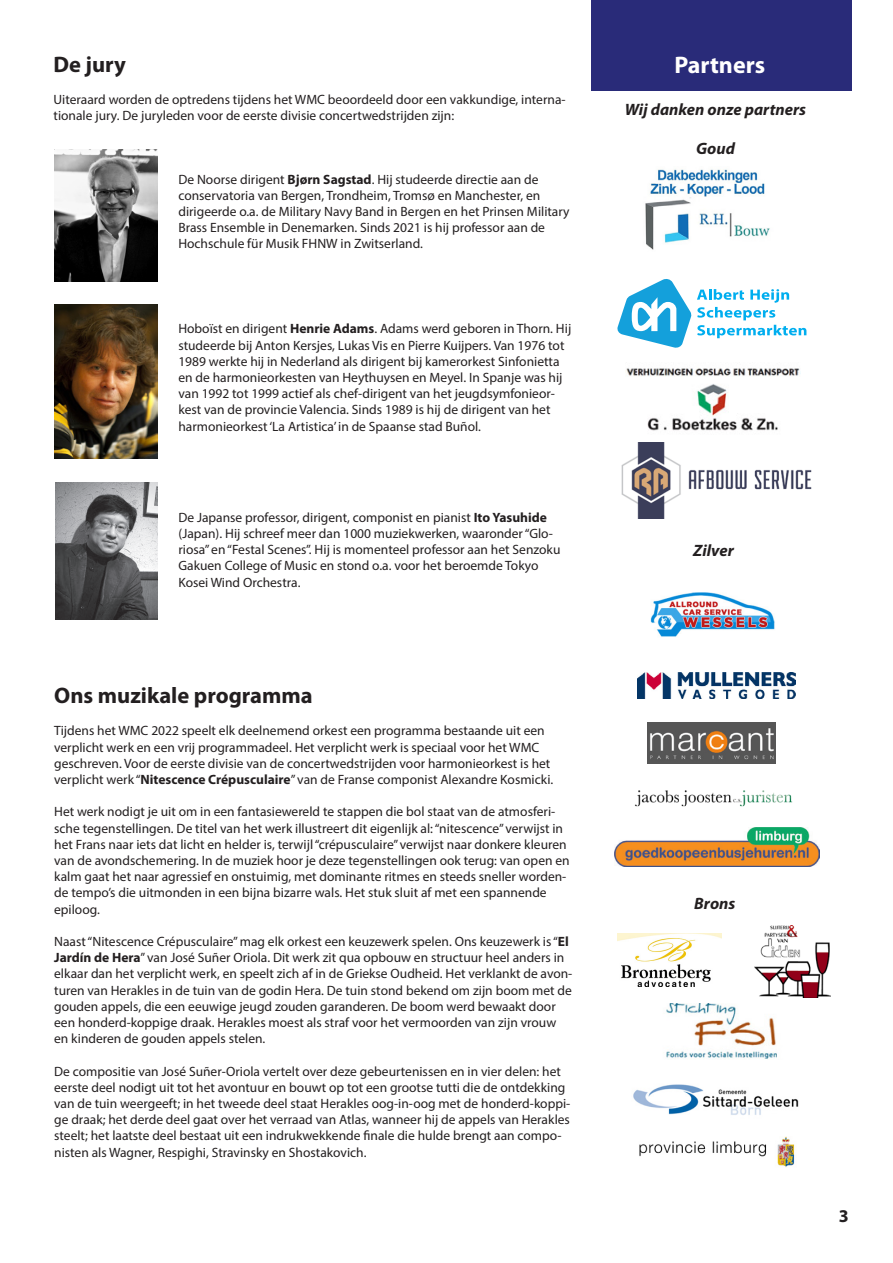
<style>
.page{position:relative;width:893px;height:1263px;background:#fff}
.page>*{position:absolute;margin:0;border:0;box-sizing:border-box;transform-origin:0 0}
.t1{font:700 24px "Myriad Pro";color:#fff}
.t2{font:700 22.5px "Myriad Pro";color:#231f20}
.t3{font:700 18px "Myriad Pro";color:#231f20}
.t4{font:italic 700 16.5px "Myriad Pro";color:#231f20}
.t5{font:13.5px/16.2px "Myriad Pro";color:#231f20}
.s1{font-weight:700}
</style>
<div class="page">
<svg style="left:617px;top:279px;width:189px;height:69px"></svg>
<img style="left:633px;top:1084px;width:166px;height:31px">
<img style="left:639px;top:1136px;width:156px;height:31px">
<img style="left:650px;top:592px;width:125px;height:45px">
<img style="left:625px;top:368px;width:176px;height:63px">
<img style="left:648px;top:722px;width:128px;height:41px">
<img style="left:635px;top:790px;width:158px;height:17px">
<img style="left:621px;top:443px;width:191px;height:75px">
<img style="left:645px;top:169px;width:125px;height:81px">
<img style="left:754px;top:925px;width:77px;height:73px">
<img style="left:637px;top:673px;width:158px;height:25px">
<img style="left:614px;top:827px;width:206px;height:40px">
<img style="left:666px;top:1004px;width:111px;height:55px">
<img style="left:618px;top:933px;width:104px;height:54px">
<div style="left:591px;top:0;width:261px;height:90px;background:#292b79"></div>
<img style="left:54px;top:150px;width:103px;height:132px">
<img style="left:54px;top:304px;width:103px;height:155px">
<img style="left:56px;top:482px;width:101px;height:138px">
<p class="t2" style="left:54px;top:51px;width:74px">De jury</p>
<p class="t5" style="left:54px;top:91px;width:514px">Uiteraard worden de optredens tijdens het WMC beoordeeld door een vakkundige, interna&shy;tionale jury. De juryleden voor de eerste divisie concertwedstrijden zijn:</p>
<p class="t5" style="left:178px;top:171px;width:393px">De Noorse dirigent <span class="s1">Bjørn Sagstad</span>. Hij studeerde directie aan de conservatoria van Bergen, Trondheim, Tromsø en Manchester, en dirigeerde o.a. de Military Navy Band in Bergen en het Prinsen Military Brass Ensemble in Denemarken. Sinds 2021 is hij professor aan de Hochschule für Musik FHNW in Zwitserland.</p>
<p class="t5" style="left:178px;top:321px;width:394px">Hoboïst en dirigent <span class="s1">Henrie Adams</span>. Adams werd geboren in Thorn. Hij studeerde bij Anton Kersjes, Lukas Vis en Pierre Kuijpers. Van 1976 tot 1989 werkte hij in Nederland als dirigent bij kamerorkest Sinfonietta en de harmonieorkesten van Heythuysen en Meyel. In Spanje was hij van 1992 tot 1999 actief als chef-dirigent van het jeugdsymfonieor&shy;kest van de provincie Valencia. Sinds 1989 is hij de dirigent van het harmonieorkest ‘La Artistica’ in de Spaanse stad Buñol.</p>
<p class="t5" style="left:178px;top:509px;width:384px">De Japanse professor, dirigent, componist en pianist <span class="s1">Ito Yasuhide </span>(Japan). Hij schreef meer dan 1000 muziekwerken, waaronder “Glo&shy;riosa” en “Festal Scenes”. Hij is momenteel professor aan het Senzoku Gakuen College of Music en stond o.a. voor het beroemde Tokyo Kosei Wind Orchestra.</p>
<p class="t2" style="left:54px;top:683px;width:260px">Ons muzikale programma</p>
<p class="t5" style="left:54px;top:722px;width:501px">Tijdens het WMC 2022 speelt elk deelnemend orkest een programma bestaande uit een verplicht werk en een vrij programmadeel. Het verplicht werk is speciaal voor het WMC geschreven. Voor de eerste divisie van de concertwedstrijden voor harmonieorkest is het verplicht werk “<span class="s1">Nitescence Crépusculaire</span>” van de Franse componist Alexandre Kosmicki.</p>
<p class="t5" style="left:54px;top:803px;width:517px">Het werk nodigt je uit om in een fantasiewereld te stappen die bol staat van de atmosferi&shy;sche tegenstellingen. De titel van het werk illustreert dit eigenlijk al: “nitescence” verwijst in het Frans naar iets dat licht en helder is, terwijl “crépusculaire” verwijst naar donkere kleuren van de avondschemering. In de muziek hoor je deze tegenstellingen ook terug: van open en kalm gaat het naar agressief en onstuimig, met dominante ritmes en steeds sneller worden&shy;de tempo’s die uitmonden in een bijna bizarre wals. Het stuk sluit af met een spannende epiloog.</p>
<p class="t5" style="left:54px;top:933px;width:520px">Naast “Nitescence Crépusculaire” mag elk orkest een keuzewerk spelen. Ons keuzewerk is “<span class="s1">El Jardín de Hera</span>” van José Suñer Oriola. Dit werk zit qua opbouw en structuur heel anders in elkaar dan het verplicht werk, en speelt zich af in de Griekse Oudheid. Het verklankt de avon&shy;turen van Herakles in de tuin van de godin Hera. De tuin stond bekend om zijn boom met de gouden appels, die een eeuwige jeugd zouden garanderen. De boom werd bewaakt door een honderd-koppige draak. Herakles moest als straf voor het vermoorden van zijn vrouw en kinderen de gouden appels stelen.</p>
<p class="t5" style="left:54px;top:1063px;width:518px">De compositie van José Suñer-Oriola vertelt over deze gebeurtenissen en in vier delen: het eerste deel nodigt uit tot het avontuur en bouwt op tot een grootse tutti die de ontdekking van de tuin weergeeft; in het tweede deel staat Herakles oog-in-oog met de honderd-koppi&shy;ge draak; het derde deel gaat over het verraad van Atlas, wanneer hij de appels van Herakles steelt; het laatste deel bestaat uit een indrukwekkende finale die hulde brengt aan compo&shy;nisten als Wagner, Respighi, Stravinsky en Shostakovich.</p>
<p class="t1" style="left:674px;top:52px;width:92px">Partners</p>
<p class="t4" style="left:625px;top:100px;width:183px">Wij danken onze partners</p>
<p class="t4" style="left:696px;top:140px;width:40px">Goud</p>
<p class="t4" style="left:693px;top:542px;width:42px">Zilver</p>
<p class="t4" style="left:694px;top:894px;width:43px">Brons</p>
<p class="t3" style="left:839px;top:1206px;width:11px">3</p>
</div>
